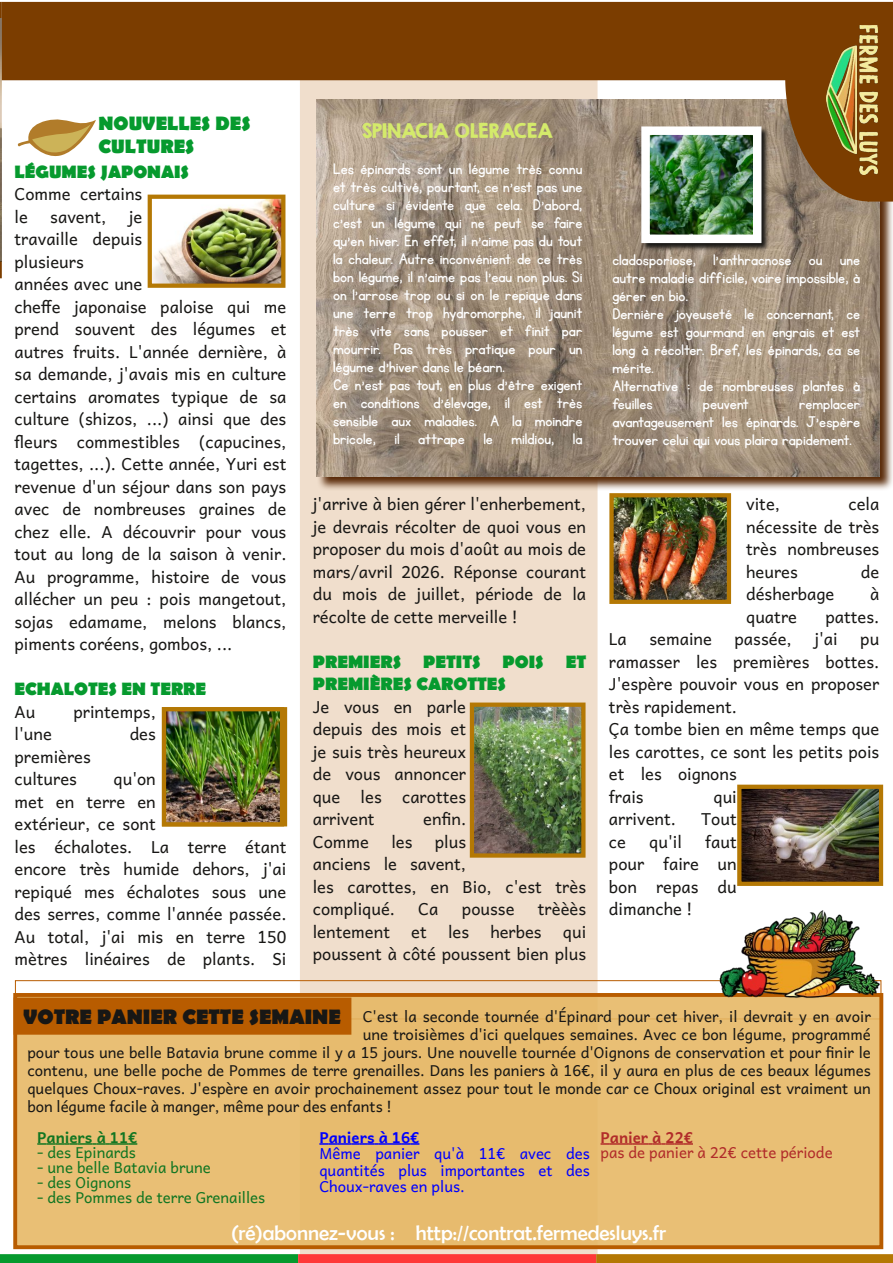
<style>
.page{position:relative;width:893px;height:1263px;background:#fff}
.page>*{position:absolute;margin:0;border:0;box-sizing:border-box;transform-origin:0 0}
.t1{font:21px "Berlin Sans FB";color:#fff}
.t2{font:700 21px "Berlin Sans FB";color:#181715}
.t3{font:700 19.5px/22.5px "Berlin Sans FB";color:#069a2e}
.t4{font:18px/18px "KG Primary Penmanship";color:#fff}
.t5{font:700 18px/22.5px "Berlin Sans FB";color:#069a2e}
.t6{font:18px "KG Second Chances Solid";color:#d4ea6b}
.t7{font:16.5px/22.5px "Andika";color:#181715}
.t8{font:15px "Andika";color:#181715}
.t9{font:15px "Andika";color:#127622}
.t10{font:15px/16.5px "Andika";color:#00f;text-align:justify}
.t11{font:15px "Andika";color:#b12c2a}
.t12{font:700 15px "Andika";color:#127622}
.t13{font:700 15px "Andika";color:#00f}
.t14{font:700 15px "Andika";color:#b12c2a}
</style>
<div class="page">
<div style="left:300px;top:80px;width:298px;height:1174px;background:#f0decc"></div>
<svg style="left:317px;top:202px;width:576px;height:289px;background:#a58b76"></svg>
<img style="left:317px;top:99px;width:563px;height:377px">
<svg style="left:0;top:2px;width:2px;height:276px"></svg>
<img style="left:0;top:18px;width:2px;height:243px">
<div style="left:0;top:1254px;width:298px;height:9px;background:#069a2e"></div>
<div style="left:298px;top:1254px;width:298px;height:9px;background:#ff3838"></div>
<div style="left:596px;top:1254px;width:297px;height:9px;background:#b47804"></div>
<div style="left:13px;top:993px;width:871px;height:258px;background:#e9bf75"></div>
<svg style="left:37px;top:1143px;width:100px;height:2px"></svg>
<svg style="left:319px;top:1143px;width:100px;height:2px"></svg>
<svg style="left:601px;top:1143px;width:92px;height:2px"></svg>
<div style="left:2px;top:2px;width:891px;height:78px;background:#7b3d00"></div>
<svg style="left:785px;top:77px;width:108px;height:125px;background:#7f4e1d"></svg>
<img style="left:826px;top:26px;width:51px;height:149px">
<svg style="left:641px;top:126px;width:129px;height:126px;background:#655c51"></svg>
<img style="left:651px;top:136px;width:100px;height:97px">
<div style="left:641px;top:126px;width:120px;height:117px;border:9px solid #fff"></div>
<div style="left:162px;top:707px;width:125px;height:119px;border:4px solid #b47804"></div>
<img style="left:167px;top:712px;width:112px;height:109px">
<div style="left:162px;top:707px;width:122px;height:119px;border:4px solid #b47804"></div>
<img style="left:614px;top:498px;width:112px;height:101px">
<div style="left:609px;top:493px;width:122px;height:111px;border:4px solid #b47804"></div>
<img style="left:475px;top:707px;width:105px;height:146px">
<div style="left:470px;top:702px;width:115px;height:156px;border:4px solid #b47804"></div>
<img style="left:719px;top:910px;width:165px;height:109px">
<img style="left:153px;top:200px;width:127px;height:83px">
<div style="left:148px;top:195px;width:137px;height:93px;border:4px solid #b47804"></div>
<svg style="left:18px;top:119px;width:78px;height:37px"></svg>
<svg style="left:14px;top:980px;width:868px;height:55px;background:#d5a05c"></svg>
<img style="left:742px;top:790px;width:136px;height:91px">
<div style="left:737px;top:785px;width:146px;height:101px;border:4px solid #b47804"></div>
<p class="t3" style="left:99px;top:113px;width:154px">NOUVELLES DES<br>CULTURES</p>
<p class="t5" style="left:15px;top:161px;width:176px">LÉGUMES JAPONAIS</p>
<p class="t7" style="left:15px;top:182px;width:129px">Comme certains le</p>
<p class="t7" style="left:15px;top:205px;width:273px;text-indent:114px">je<br>travaille depuis<br>plusieurs<br>années avec une<br>cheffe japonaise paloise qui me prend souvent des légumes et autres fruits. L'année dernière, à sa demande, j'avais mis en culture certains aromates typique de sa culture (shizos, ...) ainsi que des fleurs commestibles (capucines, tagettes, ...). Cette année, Yuri est revenue d'un séjour dans son pays avec de nombreuses graines de chez elle. A découvrir pour vous tout au long de la saison à venir.<br>Au programme, histoire de vous allécher un peu : pois mangetout, sojas edamame, melons blancs, piments coréens, gombos, ...</p>
<p class="t5" style="left:15px;top:679px;width:193px">ECHALOTES EN TERRE</p>
<p class="t7" style="left:15px;top:700px;width:22px">Au</p>
<p class="t7" style="left:73px;top:700px;width:84px">printemps,</p>
<p class="t7" style="left:15px;top:722px;width:39px">l'une</p>
<p class="t7" style="left:130px;top:722px;width:28px">des</p>
<p class="t7" style="left:15px;top:745px;width:78px">premières cultures</p>
<p class="t7" style="left:50px;top:205px;width:58px">savent,</p>
<p class="t7" style="left:15px;top:767px;width:273px;text-indent:99px">qu'on<br>met en terre en<br>extérieur, ce sont<br>les échalotes. La terre étant encore très humide dehors, j'ai repiqué mes échalotes sous une des serres, comme l'année passée.<br>Au total, j'ai mis en terre 150 mètres linéaires de plants. Si</p>
<p class="t6" style="left:362px;top:119px;width:192px">SPINACIA OLERACEA</p>
<p class="t4" style="left:333px;top:160px;width:251px">Les épinards sont un légume très connu et très cultivé, pourtant, ce n'est pas une culture si évidente que cela. D'abord, c'est un légume qui ne peut se faire qu'en hiver. En effet, il n'aime pas du tout la chaleur. Autre inconvénient de ce très bon légume, il n'aime pas l'eau non plus. Si on l'arrose trop ou si on le repique dans une terre trop hydromorphe, il jaunit très vite sans pousser et finit par mourrir. Pas très pratique pour un légume d'hiver dans le béarn.<br>Ce n'est pas tout, en plus d'être exigent en conditions d'élevage, il est très sensible aux maladies. A la moindre bricole, il attrape le mildiou, la</p>
<p class="t7" style="left:313px;top:492px;width:275px;text-align:justify">j'arrive à bien gérer l'enherbement, je devrais récolter de quoi vous en proposer du mois d'août au mois de mars/avril 2026. Réponse courant du mois de juillet, période de la récolte de cette merveille !</p>
<p class="t5" style="left:313px;top:651px;width:275px">PREMIERS PETITS POIS ET<br>PREMIÈRES CAROTTES</p>
<p class="t7" style="left:313px;top:694px;width:155px;text-align:justify">Je vous en parle depuis des mois et je suis très heureux de vous annoncer que les carottes arrivent</p>
<p class="t7" style="left:423px;top:807px;width:44px">enfin.</p>
<p class="t7" style="left:313px;top:829px;width:58px">Comme</p>
<p class="t7" style="left:391px;top:829px;width:23px">les</p>
<p class="t7" style="left:313px;top:829px;width:275px;text-indent:122px">plus<br>anciens le savent,<br>les carottes, en Bio, c'est très compliqué.</p>
<p class="t7" style="left:418px;top:897px;width:22px">Ca</p>
<p class="t7" style="left:462px;top:897px;width:54px">pousse</p>
<p class="t7" style="left:538px;top:897px;width:50px">trèèès</p>
<p class="t7" style="left:313px;top:919px;width:79px">lentement</p>
<p class="t7" style="left:411px;top:919px;width:17px">et</p>
<p class="t7" style="left:448px;top:919px;width:23px">les</p>
<p class="t7" style="left:490px;top:919px;width:53px">herbes</p>
<p class="t7" style="left:313px;top:919px;width:275px;text-align:right">qui<br>poussent à côté poussent bien plus</p>
<p class="t4" style="left:612px;top:251px;width:249px">cladosporiose, l'anthracnose ou une autre maladie difficile, voire impossible, à gérer en bio.<br>Dernière joyeuseté le concernant, ce légume est gourmand en engrais et est long à récolter. Bref, les épinards, ca se mérite.<br>Alternative : de nombreuses plantes à feuilles</p>
<p class="t4" style="left:612px;top:395px;width:249px;text-align:justify;text-indent:187px">remplacer avantageusement les épinards. J'espère trouver celui qui vous plaira rapidement.</p>
<p class="t4" style="left:703px;top:395px;width:48px">peuvent</p>
<p class="t7" style="left:746px;top:492px;width:135px;text-align:justify;text-indent:102px">cela nécessite de très très nombreuses heures</p>
<p class="t7" style="left:746px;top:492px;width:35px">vite,</p>
<p class="t7" style="left:861px;top:560px;width:20px">de</p>
<p class="t7" style="left:746px;top:582px;width:90px">désherbage</p>
<p class="t7" style="left:870px;top:582px;width:11px">à</p>
<p class="t7" style="left:746px;top:605px;width:52px">quatre</p>
<p class="t7" style="left:825px;top:605px;width:56px">pattes.</p>
<p class="t7" style="left:609px;top:627px;width:19px">La</p>
<p class="t7" style="left:649px;top:627px;width:64px">semaine</p>
<p class="t7" style="left:734px;top:627px;width:59px">passée,</p>
<p class="t7" style="left:814px;top:627px;width:25px">j'ai</p>
<p class="t7" style="left:609px;top:627px;width:272px;text-indent:251px">pu ramasser les premières bottes.<br>J'espère pouvoir vous en proposer très rapidement.<br>Ça tombe bien en même temps que les carottes, ce sont les petits pois et les oignons<br>frais</p>
<p class="t7" style="left:714px;top:785px;width:25px">qui</p>
<p class="t7" style="left:609px;top:807px;width:69px">arrivent.</p>
<p class="t7" style="left:701px;top:807px;width:37px">Tout</p>
<p class="t7" style="left:609px;top:830px;width:19px">ce</p>
<p class="t7" style="left:649px;top:830px;width:34px">qu'il</p>
<p class="t7" style="left:609px;top:830px;width:129px;text-align:justify;text-indent:96px">faut pour faire un bon repas du dimanche !</p>
<p class="t8" style="left:363px;top:1003px;width:510px">C'est la seconde tournée d'Épinard pour cet hiver, il devrait y en avoir</p>
<p class="t8" style="left:363px;top:1021px;width:510px">une troisièmes d'ici quelques semaines. Avec ce bon légume, programmé</p>
<p class="t8" style="left:27px;top:1039px;width:845px">pour tous une belle Batavia brune comme il y a 15 jours. Une nouvelle tournée d'Oignons de conservation et pour finir le</p>
<p class="t8" style="left:27px;top:1057px;width:845px">contenu, une belle poche de Pommes de terre grenailles. Dans les paniers à 16€, il y aura en plus de ces beaux légumes</p>
<p class="t8" style="left:27px;top:1075px;width:845px">quelques Choux-raves. J'espère en avoir prochainement assez pour tout le monde car ce Choux original est vraiment un</p>
<p class="t8" style="left:27px;top:1093px;width:366px">bon légume facile à manger, même pour des enfants !</p>
<p class="t2" style="left:23px;top:1005px;width:319px">VOTRE PANIER CETTE SEMAINE</p>
<p class="t12" style="left:37px;top:1124px;width:101px">Paniers à 11€</p>
<p class="t9" style="left:37px;top:1139px;width:100px">- des Epinards</p>
<p class="t9" style="left:37px;top:1154px;width:175px">- une belle Batavia brune</p>
<p class="t9" style="left:37px;top:1169px;width:96px">- des Oignons</p>
<p class="t9" style="left:37px;top:1184px;width:230px">- des Pommes de terre Grenailles</p>
<p class="t1" style="left:231px;top:1221px;width:436px">(ré)abonnez‐vous : http://contrat.fermedesluys.fr</p>
<p class="t13" style="left:319px;top:1124px;width:101px">Paniers à 16€</p>
<p class="t10" style="left:319px;top:1145px;width:272px">Même panier qu'à 11€ avec des quantités plus importantes et des Choux-raves en plus.</p>
<p class="t14" style="left:601px;top:1124px;width:94px">Panier à 22€</p>
<p class="t11" style="left:601px;top:1139px;width:234px">pas de panier à 22€ cette période</p>
</div>
